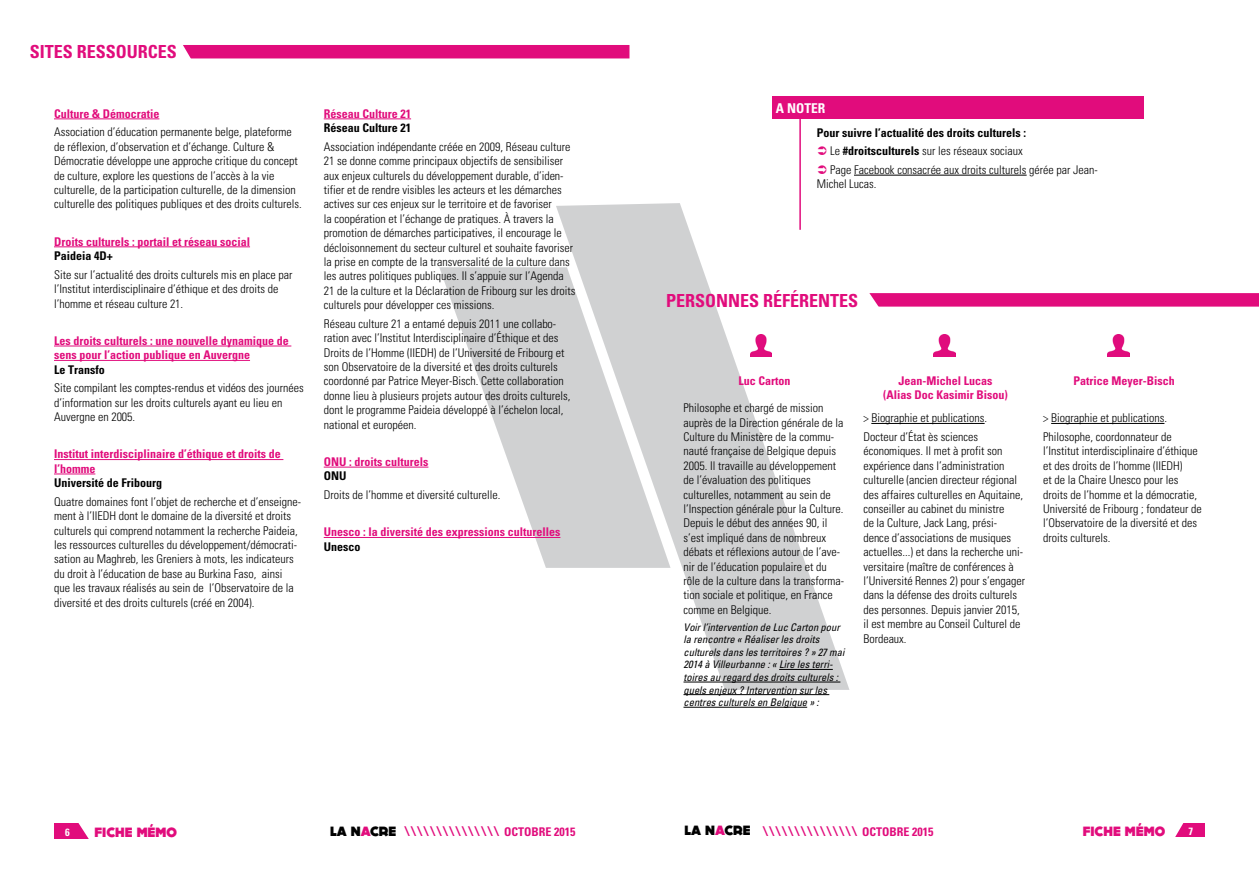
<style>
.page{position:relative;width:1259px;height:893px;background:#fff}
.page>*{position:absolute;margin:0;border:0;box-sizing:border-box;transform-origin:0 0}
.Titre_de_partie{font:700 condensed 18px "Univers";color:#e10c7c}
.t1{font:700 condensed 13.5px "Univers";color:#e10c7c}
.t2{font:800 13.5px "DOCK11";color:#e10c7c}
.Titre_de_partie-2{font:700 condensed 13.5px "Univers";color:#fff}
.Texte{font:300 condensed 12px/14.4px "Univers";color:#000}
.Titre_référence{font:700 condensed 12px/14.4px "Univers";color:#e10c7c}
.Référence_auteur{font:700 condensed 12px "Univers";color:#000}
.Texte-2{font:700 condensed 12px "Univers";color:#000}
.Texte-3{font:700 condensed 12px "Univers";color:#e10c7c}
.Texte-4{font:italic condensed 10.5px/12.6px "Univers";color:#000}
.t3{font:700 condensed 10.5px "Univers";color:#fff}
.s1{font-weight:700}
.s2{font-size:16.5px}
.s3{font-family:"DOCK11";font-weight:800;font-stretch:normal;color:#000}
.s4{font-family:"DOCK11";font-weight:800;font-stretch:normal}
.s5{font-size:12px}
</style>
<div class="page">
<div style="left:54px;top:823px;width:36px;height:16px;background:#e10c7c"></div>
<svg style="left:78px;top:823px;width:12px;height:16px"></svg>
<div style="left:1172px;top:824px;width:33px;height:13px;background:#e10c7c"></div>
<svg style="left:1172px;top:823px;width:19px;height:14px"></svg>
<svg style="left:439px;top:203px;width:410px;height:487px"></svg>
<hr style="left:54px;top:119px;width:105px;height:1px;background:#e10c7c">
<hr style="left:54px;top:246px;width:196px;height:1px;background:#e10c7c">
<hr style="left:54px;top:346px;width:237px;height:1px;background:#e10c7c">
<hr style="left:54px;top:360px;width:196px;height:1px;background:#e10c7c">
<hr style="left:54px;top:459px;width:229px;height:1px;background:#e10c7c">
<hr style="left:54px;top:474px;width:41px;height:1px;background:#e10c7c">
<hr style="left:324px;top:119px;width:87px;height:1px;background:#e10c7c">
<hr style="left:324px;top:467px;width:104px;height:1px;background:#e10c7c">
<hr style="left:324px;top:537px;width:236px;height:1px;background:#e10c7c">
<div style="left:863px;top:293px;width:396px;height:14px;background:#e10c7c"></div>
<svg style="left:835px;top:273px;width:48px;height:41px"></svg>
<hr style="left:779px;top:669px;width:54px;height:1px;background:#000">
<hr style="left:683px;top:682px;width:157px;height:1px;background:#000">
<hr style="left:683px;top:694px;width:146px;height:1px;background:#000">
<hr style="left:683px;top:707px;width:124px;height:1px;background:#000">
<hr style="left:871px;top:423px;width:113px;height:1px;background:#000">
<hr style="left:1051px;top:423px;width:113px;height:1px;background:#000">
<img style="left:750px;top:335px;width:21px;height:21px">
<img style="left:1107px;top:335px;width:22px;height:21px">
<img style="left:933px;top:335px;width:22px;height:21px">
<div style="left:174px;top:45px;width:455px;height:13px;background:#e10c7c"></div>
<svg style="left:174px;top:45px;width:22px;height:14px"></svg>
<hr style="left:854px;top:175px;width:172px;height:1px;background:#000">
<div style="left:771px;top:97px;width:372px;height:22px;background:#e10c7c"></div>
<hr style="left:799px;top:116px;width:2px;height:114px;background:#e10c7c">
<p class="Titre_de_partie" style="left:30px;top:41px;width:149px">SITES RESSOURCES</p>
<p class="Titre_référence" style="left:54px;top:106px;width:107px">Culture &amp; Démocratie</p>
<p class="Texte" style="left:54px;top:125px;width:249px">Association d’éducation permanente belge, plateforme de réflexion, d’observation et d’échange. Culture &amp; Démocratie développe une approche critique du concept de culture, explore les questions de l’accès à la vie culturelle, de la participation culturelle, de la dimension culturelle des politiques publiques et des droits culturels.</p>
<p class="Titre_référence" style="left:54px;top:234px;width:197px">Droits culturels : portail et réseau social</p>
<p class="Référence_auteur" style="left:54px;top:248px;width:60px">Paideia 4D+</p>
<p class="Texte" style="left:54px;top:267px;width:240px">Site sur l’actualité des droits culturels mis en place par l’Institut interdisciplinaire d’éthique et des droits de l’homme et réseau culture 21.</p>
<p class="Titre_référence" style="left:54px;top:333px;width:236px">Les droits culturels : une nouvelle dynamique de sens pour l’action publique en Auvergne</p>
<p class="Référence_auteur" style="left:54px;top:362px;width:52px">Le Transfo</p>
<p class="Texte" style="left:54px;top:381px;width:251px">Site compilant les comptes-rendus et vidéos des journées d’information sur les droits culturels ayant eu lieu en<br>Auvergne en 2005.</p>
<p class="Titre_référence" style="left:54px;top:447px;width:228px">Institut interdisciplinaire d’éthique et droits de l’homme</p>
<p class="Référence_auteur" style="left:54px;top:476px;width:109px">Université de Fribourg</p>
<p class="Texte" style="left:54px;top:494px;width:249px">Quatre domaines font l’objet de recherche et d’enseigne&shy;ment à l’IIEDH dont le domaine de la diversité et droits culturels qui comprend notamment la recherche Paideia, les ressources culturelles du développement/démocrati&shy;sation au Maghreb, les Greniers à mots, les indicateurs du droit à l’éducation de base au Burkina Faso, ainsi que les travaux réalisés au sein de l’Observatoire de la diversité et des droits culturels (créé en 2004).</p>
<p class="Titre_référence" style="left:324px;top:106px;width:89px">Réseau Culture 21</p>
<p class="Référence_auteur" style="left:324px;top:120px;width:89px">Réseau Culture 21</p>
<p class="Texte" style="left:324px;top:139px;width:253px">Association indépendante créée en 2009, Réseau culture 21 se donne comme principaux objectifs de sensibiliser aux enjeux culturels du développement durable, d’iden&shy;tifier et de rendre visibles les acteurs et les démarches actives sur ces enjeux sur le territoire et de favoriser<br>la coopération et l’échange de pratiques. À travers la promotion de démarches participatives, il encourage le décloisonnement du secteur culturel et souhaite favoriser la prise en compte de la transversalité de la culture dans les autres politiques publiques. Il s’appuie sur l’Agenda 21 de la culture et la Déclaration de Fribourg sur les droits culturels pour développer ces missions.</p>
<p class="Texte" style="left:324px;top:316px;width:248px">Réseau culture 21 a entamé depuis 2011 une collabo&shy;ration avec l’Institut Interdisciplinaire d’Éthique et des Droits de l’Homme (IIEDH) de l’Université de Fribourg et son Observatoire de la diversité et des droits culturels coordonné par Patrice Meyer-Bisch. Cette collaboration donne lieu à plusieurs projets autour des droits culturels, dont le programme Paideia développé à l’échelon local, national et européen.</p>
<p class="Texte-3" style="left:324px;top:454px;width:106px">ONU : droits culturels</p>
<p class="Référence_auteur" style="left:324px;top:469px;width:24px">ONU</p>
<p class="Texte" style="left:324px;top:487px;width:178px">Droits de l’homme et diversité culturelle.</p>
<p class="Titre_référence" style="left:324px;top:525px;width:238px">Unesco : la diversité des expressions culturelles</p>
<p class="Référence_auteur" style="left:324px;top:539px;width:38px">Unesco</p>
<p class="Titre_de_partie-2" style="left:776px;top:100px;width:51px">A NOTER</p>
<p class="Texte-2" style="left:816px;top:125px;width:211px">Pour suivre l’actualité des droits culturels :</p>
<p class="Texte" style="left:830px;top:144px;width:194px">Le <span class="s1">#droitsculturels</span> sur les réseaux sociaux</p>
<p class="Texte" style="left:816px;top:162px;width:283px;text-indent:13px">Page Facebook consacrée aux droits culturels gérée par Jean-<br>Michel Lucas.</p>
<p class="Titre_de_partie" style="left:666px;top:290px;width:194px">PERSONNES RÉFÉRENTES</p>
<p class="Titre_référence" style="left:738px;top:373px;width:53px">Luc Carton</p>
<p class="Texte" style="left:683px;top:401px;width:162px">Philosophe et chargé de mission auprès de la Direction générale de la Culture du Ministère de la commu&shy;nauté française de Belgique depuis 2005. Il travaille au développement de l’évaluation des politiques culturelles, notamment au sein de l’Inspection générale pour la Culture.<br>Depuis le début des années 90, il s’est impliqué dans de nombreux débats et réflexions autour de l’ave&shy;nir de l’éducation populaire et du rôle de la culture dans la transforma&shy;tion sociale et politique, en France comme en Belgique.</p>
<p class="Texte-4" style="left:683px;top:620px;width:162px">Voir l’intervention de Luc Carton pour la rencontre « Réaliser les droits culturels dans les territoires ? » 27 mai 2014 à Villeurbanne : « Lire les terri&shy;toires au regard des droits culturels : quels enjeux ? Intervention sur les centres culturels en Belgique » :</p>
<p class="Titre_référence" style="left:883px;top:373px;width:126px;text-align:center">Jean-Michel Lucas (Alias Doc Kasimir Bisou)</p>
<p class="Texte" style="left:863px;top:411px;width:125px">&gt; Biographie et publications.</p>
<p class="Texte" style="left:863px;top:429px;width:163px">Docteur d’État ès sciences économiques. Il met à profit son expérience dans l’administration culturelle (ancien directeur régional des affaires culturelles en Aquitaine, conseiller au cabinet du ministre<br>de la Culture, Jack Lang, prési&shy;dence d’associations de musiques actuelles...) et dans la recherche uni&shy;versitaire (maître de conférences à l’Université Rennes 2) pour s’engager dans la défense des droits culturels des personnes. Depuis janvier 2015, il est membre au Conseil Culturel de Bordeaux.</p>
<p class="Texte-3" style="left:1073px;top:373px;width:103px">Patrice Meyer-Bisch</p>
<p class="Texte" style="left:1043px;top:411px;width:125px">&gt; Biographie et publications.</p>
<p class="Texte" style="left:1043px;top:429px;width:160px">Philosophe, coordonnateur de l’Institut interdisciplinaire d’éthique et des droits de l’homme (IIEDH)<br>et de la Chaire Unesco pour les droits de l’homme et la démocratie, Université de Fribourg ; fondateur de l’Observatoire de la diversité et des droits culturels.</p>
<p class="t3" style="left:65px;top:826px;width:6px">6</p>
<p class="t2" style="left:94px;top:826px;width:84px">FICHE M<span class="s2">É</span>MO</p>
<p class="t1" style="left:330px;top:822px;width:247px"><span class="s3">LA N</span><span class="s4">A</span><span class="s3">CRE</span> \ \ \ \ \ \ \ \ \ \ \ \ \ \ \ <span class="s5">OCTOBRE 2015</span></p>
<p class="t1" style="left:684px;top:822px;width:251px"><span class="s3">LA N</span><span class="s4">A</span><span class="s3">CRE</span> \ \ \ \ \ \ \ \ \ \ \ \ \ \ \ <span class="s5">OCTOBRE 2015</span></p>
<p class="t2" style="left:1082px;top:825px;width:84px">FICHE M<span class="s2">É</span>MO</p>
<p class="t3" style="left:1188px;top:825px;width:6px">7</p>
</div>
